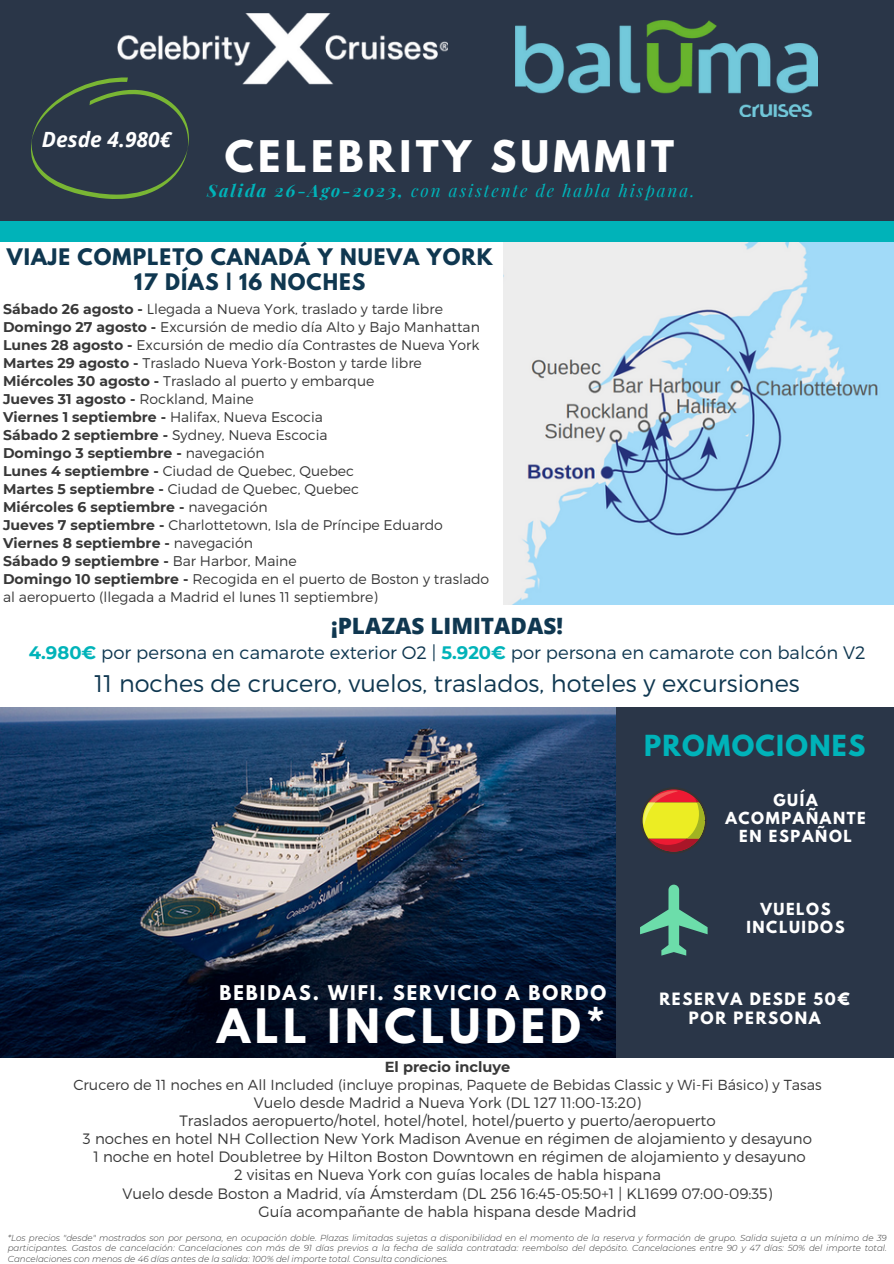
<style>
.page{position:relative;width:894px;height:1264px;background:#fff}
.page>*{position:absolute;margin:0;border:0;box-sizing:border-box;transform-origin:0 0}
.t1{font:700 42px "League Spartan";letter-spacing:.11em;color:#fff}
.t2{font:700 38.55px "League Spartan";letter-spacing:.11em;color:#fff}
.t3{font:700 25.65px "League Spartan";letter-spacing:.05em;color:#00b3b9}
.t4{font:300 24px "Montserrat";color:#0f3750}
.t5{font:800 22.5px "Open Sans";color:#0f3750}
.t6{font:italic 700 21px "Open Sans";color:#fff}
.t7{font:700 20.25px/24.8px "League Spartan";letter-spacing:.05em;color:#0f3750;text-align:center}
.t8{font:300 18px "Montserrat";color:#0f3750}
.t9{font:700 18px "League Spartan";letter-spacing:.11em;color:#fff}
.t10{font:italic 17.1px "Playfair Display";letter-spacing:.11em;color:#00b3b9}
.t11{font:300 15px/18.1px "Montserrat";color:#383838;text-align:center}
.t12{font:700 15px/18.3px "League Spartan";letter-spacing:.11em;color:#fff;text-align:center}
.t13{font:700 14.7px/18px "League Spartan";letter-spacing:.11em;color:#fff;text-align:center}
.t14{font:300 14.55px "Montserrat";color:#383838}
.t15{font:700 14.55px "Montserrat";color:#383838}
.t16{font:300 14.1px/18px "Montserrat";color:#383838}
.t17{font:italic 300 8.7px/10.9px "Montserrat";color:#383838;text-align:justify}
.s1{font-weight:700}
.s2{font-weight:700;color:#00b3b9}
</style>
<div class="page">
<div style="left:0;top:0;width:893px;height:221px;background:#2a3648"></div>
<div style="left:0;top:221px;width:893px;height:20px;background:#00b3b9"></div>
<img style="left:117px;top:14px;width:330px;height:71px">
<img style="left:515px;top:21px;width:302px;height:95px">
<div style="left:606px;top:707px;width:287px;height:350px;background:#2a3648"></div>
<svg style="left:640px;top:884px;width:67px;height:71px"></svg>
<svg style="left:640px;top:787px;width:66px;height:66px"></svg>
<svg style="left:642px;top:789px;width:62px;height:62px;background:#b9912e"></svg>
<svg style="left:31px;top:77px;width:158px;height:122px"></svg>
<img style="left:0;top:707px;width:615px;height:350px">
<img style="left:503px;top:242px;width:390px;height:363px">
<h3 class="t6" style="left:42px;top:124px;width:131px">Desde 4.980€</h3>
<h2 class="t2" style="left:225px;top:137px;width:450px">CELEBRITY SUMMIT</h2>
<p class="t10" style="left:207px;top:178px;width:488px"><span class="s1">Salida 26-Ago-2023,</span> con asistente de habla hispana.</p>
<h3 class="t7" style="left:7px;top:247px;width:487px">VIAJE COMPLETO CANADÁ Y NUEVA YORK<br>17 DÍAS | 16 NOCHES</h3>
<p class="t16" style="left:3px;top:299px;width:487px"><span class="s1">Sábado 26 agosto -</span> Llegada a Nueva York, traslado y tarde libre <span class="s1">Domingo 27 agosto -</span> Excursión de medio día Alto y Bajo Manhattan <span class="s1">Lunes 28 agosto -</span> Excursión de medio día Contrastes de Nueva York <span class="s1">Martes 29 agosto -</span> Traslado Nueva York-Boston y tarde libre <span class="s1">Miércoles 30 agosto -</span> Traslado al puerto y embarque<br><span class="s1">Jueves 31 agosto -</span> Rockland, Maine<br><span class="s1">Viernes 1 septiembre -</span> Halifax, Nueva Escocia<br><span class="s1">Sábado 2 septiembre -</span> Sydney, Nueva Escocia<br><span class="s1">Domingo 3 septiembre -</span> navegación<br><span class="s1">Lunes 4 septiembre -</span> Ciudad de Quebec, Quebec<br><span class="s1">Martes 5 septiembre -</span> Ciudad de Quebec, Quebec<br><span class="s1">Miércoles 6 septiembre -</span> navegación<br><span class="s1">Jueves 7 septiembre -</span> Charlottetown, Isla de Príncipe Eduardo <span class="s1">Viernes 8 septiembre -</span> navegación<br><span class="s1">Sábado 9 septiembre -</span> Bar Harbor, Maine<br><span class="s1">Domingo 10 septiembre -</span> Recogida en el puerto de Boston y traslado al aeropuerto (llegada a Madrid el lunes 11 septiembre)</p>
<h3 class="t5" style="left:331px;top:609px;width:233px">¡PLAZAS LIMITADAS!</h3>
<p class="t8" style="left:29px;top:641px;width:838px"><span class="s2">4.980€</span> por persona en camarote exterior O2 | <span class="s2">5.920€</span> por persona en camarote con balcón V2</p>
<h3 class="t4" style="left:95px;top:668px;width:706px">11 noches de crucero, vuelos, traslados, hoteles y excursiones</h3>
<h3 class="t3" style="left:644px;top:732px;width:223px">PROMOCIONES</h3>
<p class="t13" style="left:725px;top:793px;width:142px">GUÍA<br>ACOMPAÑANTE<br>EN ESPAÑOL</p>
<p class="t9" style="left:219px;top:983px;width:388px">BEBIDAS. WIFI. SERVICIO A BORDO</p>
<h1 class="t1" style="left:217px;top:1004px;width:390px">ALL INCLUDED*</h1>
<p class="t13" style="left:746px;top:901px;width:100px">VUELOS<br>INCLUIDOS</p>
<p class="t12" style="left:659px;top:992px;width:192px">RESERVA DESDE 50€<br>POR PERSONA</p>
<p class="t15" style="left:384px;top:1057px;width:127px">El precio incluye</p>
<p class="t14" style="left:73px;top:1075px;width:749px">Crucero de 11 noches en All Included (incluye propinas, Paquete de Bebidas Classic y Wi-Fi Básico) y Tasas</p>
<p class="t11" style="left:83px;top:1092px;width:730px">Vuelo desde Madrid a Nueva York (DL 127 11:00-13:20)<br>Traslados aeropuerto/hotel, hotel/hotel, hotel/puerto y puerto/aeropuerto<br>3 noches en hotel NH Collection New York Madison Avenue en régimen de alojamiento y desayuno 1 noche en hotel Doubletree by Hilton Boston Downtown en régimen de alojamiento y desayuno<br>2 visitas en Nueva York con guías locales de habla hispana<br>Vuelo desde Boston a Madrid, vía Ámsterdam (DL 256 16:45-05:50+1 | KL1699 07:00-09:35)<br>Guía acompañante de habla hispana desde Madrid</p>
<p class="t17" style="left:8px;top:1231px;width:880px">*Los precios "desde" mostrados son por persona, en ocupación doble. Plazas limitadas sujetas a disponibilidad en el momento de la reserva y formación de grupo. Salida sujeta a un mínimo de 39 participantes. Gastos de cancelación: Cancelaciones con más de 91 días previos a la fecha de salida contratada: reembolso del depósito. Cancelaciones entre 90 y 47 días: 50% del importe total.<br>Cancelaciones con menos de 46 días antes de la salida: 100% del importe total. Consulta condiciones.</p>
</div>
